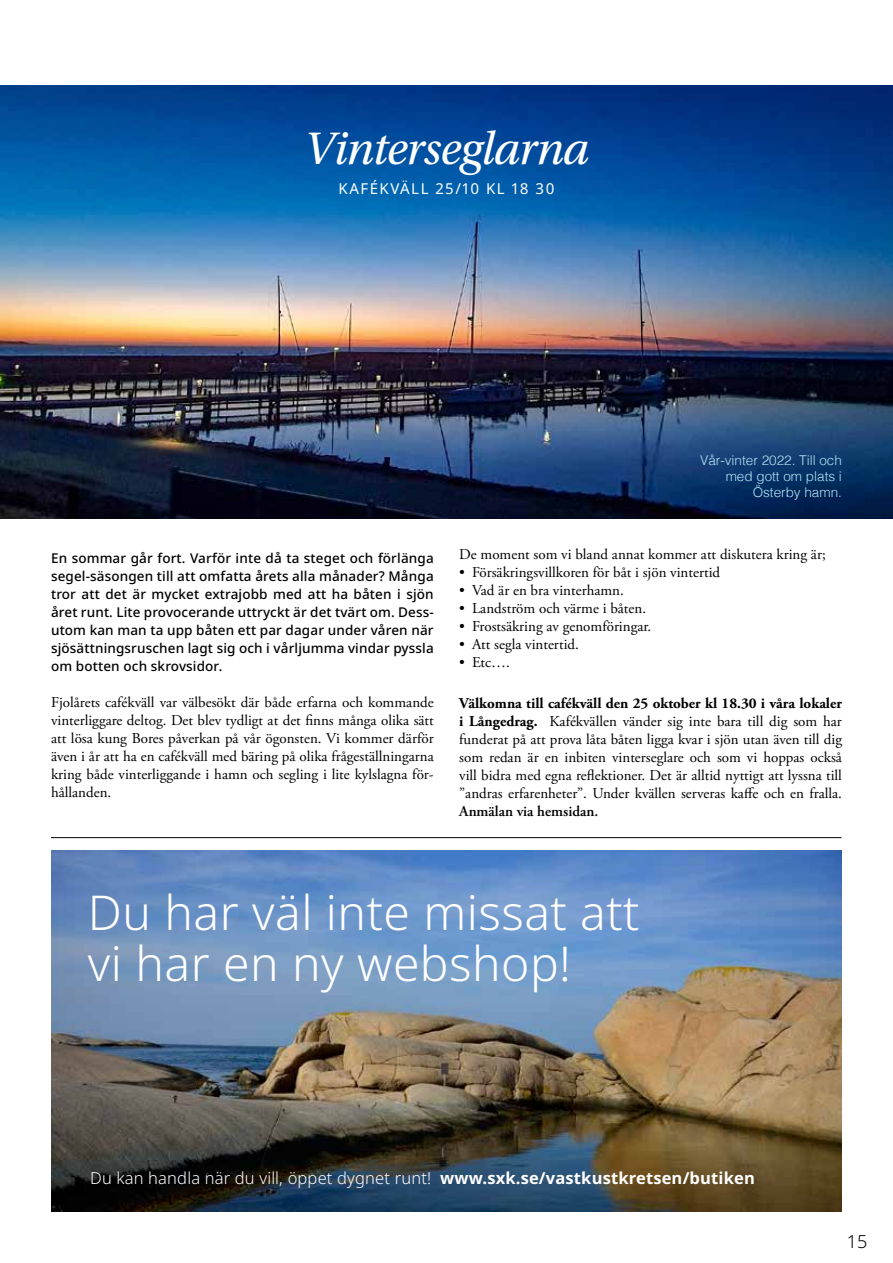
<style>
.page{position:relative;width:893px;height:1263px;background:#fff}
.page>*{position:absolute;margin:0;border:0;box-sizing:border-box;transform-origin:0 0}
.t1{font:300 48px/51px "Noto Sans";letter-spacing:.01em;color:#fff}
.t2{font:italic 48px "Utopia Std";letter-spacing:-.02em;color:#fff}
.t3{font:300 18px "Noto Sans";color:#000}
.t4{font:300 16.5px "Noto Sans";letter-spacing:.01em;color:#fff}
.t5{font:15px/18px "Adobe Garamond Pro";color:#000;text-align:justify}
.t6{font:15px "Noto Sans";letter-spacing:.1em;color:#fff}
.t7{font:600 15px "Adobe Garamond Pro";color:#000}
.t8{font:500 13.5px/18px "Noto Sans";letter-spacing:.01em;color:#000;text-align:justify}
.t9{font:300 13.5px/16.2px "Helvetica";color:#b3e4f5;text-align:right}
.s1{font-weight:700}
</style>
<div class="page">
<img style="left:1px;top:85px;width:892px;height:434px">
<img style="left:51px;top:850px;width:791px;height:362px">
<hr style="left:51px;top:837px;width:790px;height:1px;background:#000">
<h1 class="t2" style="left:304px;top:122px;width:287px">Vinterseglarna</h1>
<p class="t6" style="left:339px;top:178px;width:217px">KAFÉKVÄLL 25/10 KL 18 30</p>
<p class="t9" style="left:700px;top:451px;width:143px">Vår-vinter 2022. Till och med gott om plats i<br>Österby hamn.</p>
<p class="t8" style="left:51px;top:549px;width:384px">En sommar går fort. Varför inte då ta steget och förlänga segel-säsongen till att omfatta årets alla månader? Många tror att det är mycket extrajobb med att ha båten i sjön året runt. Lite provocerande uttryckt är det tvärt om. Dess&shy;utom kan man ta upp båten ett par dagar under våren när sjösättningsruschen lagt sig och i vårljumma vindar pyssla om botten och skrovsidor.</p>
<p class="t5" style="left:51px;top:694px;width:384px">Fjolårets cafékväll var välbesökt där både erfarna och kommande vinterliggare deltog. Det blev tydligt at det finns många olika sätt att lösa kung Bores påverkan på vår ögonsten. Vi kommer därför även i år att ha en cafékväll med bäring på olika frågeställningarna kring både vinterliggande i hamn och segling i lite kylslagna för&shy;hållanden.</p>
<p class="t5" style="left:459px;top:546px;width:368px">De moment som vi bland annat kommer att diskutera kring är;</p>
<p class="t5" style="left:459px;top:564px;width:262px">• Försäkringsvillkoren för båt i sjön vintertid</p>
<p class="t5" style="left:459px;top:582px;width:166px">• Vad är en bra vinterhamn.</p>
<p class="t5" style="left:459px;top:600px;width:188px">• Landström och värme i båten.</p>
<p class="t5" style="left:459px;top:618px;width:194px">• Frostsäkring av genomföringar.</p>
<p class="t5" style="left:459px;top:636px;width:121px">• Att segla vintertid.</p>
<p class="t5" style="left:459px;top:654px;width:52px">• Etc….</p>
<p class="t5" style="left:459px;top:695px;width:384px"><span class="s1">Välkomna till cafékväll den 25 oktober kl 18.30 i våra lokaler i Långedrag.</span> Kafékvällen vänder sig inte bara till dig som har funderat på att prova låta båten ligga kvar i sjön utan även till dig som redan är en inbiten vinterseglare och som vi hoppas också vill bidra med egna reflektioner. Det är alltid nyttigt att lyssna till ”andras erfarenheter”. Under kvällen serveras kaffe och en fralla.</p>
<p class="t7" style="left:459px;top:802px;width:140px">Anmälan via hemsidan.</p>
<h1 class="t1" style="left:88px;top:888px;width:553px">Du har väl inte missat att vi har en ny webshop!</h1>
<p class="t4" style="left:90px;top:1167px;width:666px">Du kan handla när du vill, öppet dygnet runt! <span class="s1">www.sxk.se/vastkustkretsen/butiken</span></p>
<p class="t3" style="left:847px;top:1228px;width:22px">15</p>
</div>
